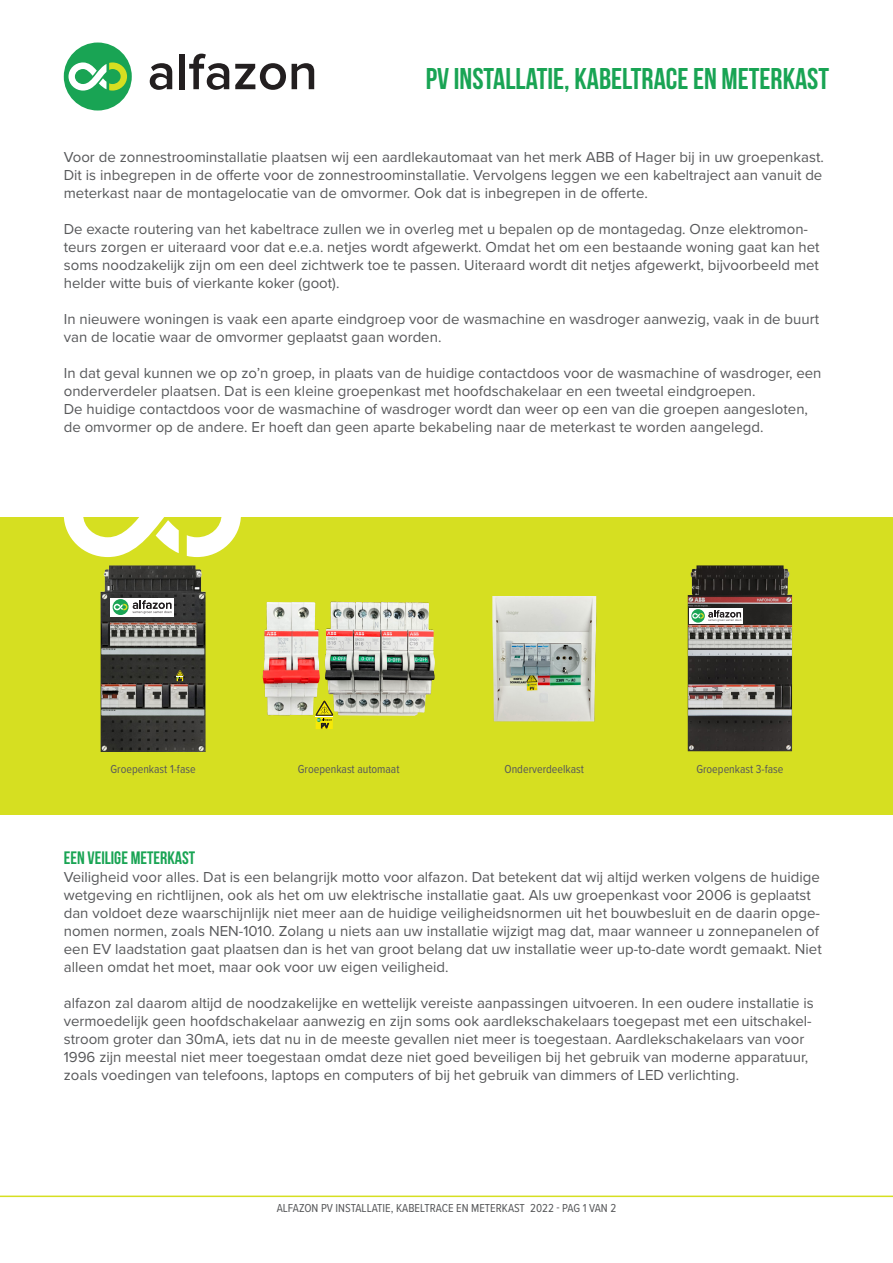
<style>
.page{position:relative;width:893px;height:1263px;background:#fff}
.page>*{position:absolute;margin:0;border:0;box-sizing:border-box;transform-origin:0 0}
.t1{font:700 30px "Bebas Neue";color:#19a454}
.Subkop{font:700 18px "Bebas Neue";color:#19a454}
.t2{font:15px/18px "Proxima Nova";color:#57585a}
.t3{font:12px "Proxima Nova Cond";color:#57585a}
</style>
<div class="page">
<hr style="left:0;top:1195px;width:893px;height:2px;background:#d6df21">
<svg style="left:150px;top:63px;width:22px;height:27px"></svg>
<div style="left:179px;top:54px;width:6px;height:35px;background:#231f20"></div>
<svg style="left:189px;top:54px;width:40px;height:36px"></svg>
<svg style="left:235px;top:63px;width:51px;height:27px"></svg>
<svg style="left:292px;top:63px;width:22px;height:26px"></svg>
<div style="left:64px;top:43px;width:68px;height:68px;background:#19a454;border-radius:50%"></div>
<svg style="left:69px;top:62px;width:58px;height:29px"></svg>
<div style="left:0;top:517px;width:893px;height:297px;background:#d6df21"></div>
<svg style="left:187px;top:517px;width:54px;height:40px"></svg>
<svg style="left:64px;top:517px;width:115px;height:40px"></svg>
<img style="left:263px;top:602px;width:57px;height:113px">
<img style="left:325px;top:602px;width:110px;height:114px">
<img style="left:492px;top:596px;width:104px;height:125px">
<img style="left:101px;top:565px;width:105px;height:187px">
<div style="left:110px;top:598px;width:64px;height:18px;background:#fff"></div>
<svg style="left:113px;top:599px;width:16px;height:16px"></svg>
<svg style="left:114px;top:604px;width:13px;height:6px"></svg>
<svg style="left:133px;top:600px;width:39px;height:14px"></svg>
<svg style="left:176px;top:670px;width:8px;height:11px"></svg>
<img style="left:688px;top:565px;width:104px;height:186px">
<div style="left:689px;top:608px;width:54px;height:16px;background:#fff"></div>
<svg style="left:691px;top:609px;width:14px;height:14px"></svg>
<svg style="left:692px;top:610px;width:49px;height:11px"></svg>
<svg style="left:315px;top:699px;width:19px;height:30px"></svg>
<h1 class="t1" style="left:426px;top:62px;width:405px">PV INSTALLATIE, KABELTRACE EN METERKAST</h1>
<p class="t2" style="left:64px;top:147px;width:762px;text-align:justify">Voor de zonnestroominstallatie plaatsen wij een aardlekautomaat van het merk ABB of Hager bij in uw groepenkast.<br>Dit is inbegrepen in de offerte voor de zonnestroominstallatie. Vervolgens leggen we een kabeltraject aan vanuit de meterkast naar de montagelocatie van de omvormer. Ook dat is inbegrepen in de offerte.</p>
<p class="t2" style="left:64px;top:219px;width:757px">De exacte routering van het kabeltrace zullen we in overleg met u bepalen op de montagedag. Onze elektromon&shy;teurs zorgen er uiteraard voor dat e.e.a. netjes wordt afgewerkt. Omdat het om een bestaande woning gaat kan het soms noodzakelijk zijn om een deel zichtwerk toe te passen. Uiteraard wordt dit netjes afgewerkt, bijvoorbeeld met helder witte buis of vierkante koker (goot).</p>
<p class="t2" style="left:64px;top:309px;width:757px">In nieuwere woningen is vaak een aparte eindgroep voor de wasmachine en wasdroger aanwezig, vaak in de buurt van de locatie waar de omvormer geplaatst gaan worden.</p>
<p class="t2" style="left:64px;top:363px;width:759px">In dat geval kunnen we op zo’n groep, in plaats van de huidige contactdoos voor de wasmachine of wasdroger, een onderverdeler plaatsen. Dat is een kleine groepenkast met hoofdschakelaar en een tweetal eindgroepen.</p>
<p class="t2" style="left:64px;top:399px;width:746px">De huidige contactdoos voor de wasmachine of wasdroger wordt dan weer op een van die groepen aangesloten, de omvormer op de andere. Er hoeft dan geen aparte bekabeling naar de meterkast te worden aangelegd.</p>
<p class="t3" style="left:110px;top:760px;width:87px">Groepenkast 1-fase</p>
<p class="t3" style="left:298px;top:760px;width:103px">Groepenkast automaat</p>
<p class="t3" style="left:505px;top:760px;width:81px">Onderverdeelkast</p>
<p class="t3" style="left:696px;top:760px;width:89px">Groepenkast 3-fase</p>
<p class="Subkop" style="left:64px;top:848px;width:133px">EEN VEILIGE METERKAST</p>
<p class="t2" style="left:64px;top:867px;width:759px">Veiligheid voor alles. Dat is een belangrijk motto voor alfazon. Dat betekent dat wij altijd werken volgens de huidige wetgeving en richtlijnen, ook als het om uw elektrische installatie gaat. Als uw groepenkast voor 2006 is geplaatst dan voldoet deze waarschijnlijk niet meer aan de huidige veiligheidsnormen uit het bouwbesluit en de daarin opge&shy;nomen normen, zoals NEN-1010. Zolang u niets aan uw installatie wijzigt mag dat, maar wanneer u zonnepanelen of een EV laadstation gaat plaatsen dan is het van groot belang dat uw installatie weer up-to-date wordt gemaakt. Niet alleen omdat het moet, maar ook voor uw eigen veiligheid.</p>
<p class="t2" style="left:64px;top:993px;width:751px">alfazon zal daarom altijd de noodzakelijke en wettelijk vereiste aanpassingen uitvoeren. In een oudere installatie is vermoedelijk geen hoofdschakelaar aanwezig en zijn soms ook aardlekschakelaars toegepast met een uitschakel&shy;stroom groter dan 30mA, iets dat nu in de meeste gevallen niet meer is toegestaan. Aardlekschakelaars van voor 1996 zijn meestal niet meer toegestaan omdat deze niet goed beveiligen bij het gebruik van moderne apparatuur, zoals voedingen van telefoons, laptops en computers of bij het gebruik van dimmers of LED verlichting.</p>
<p class="t3" style="left:277px;top:1199px;width:341px">ALFAZON PV INSTALLATIE, KABELTRACE EN METERKAST 2022 - PAG 1 VAN 2</p>
</div>
